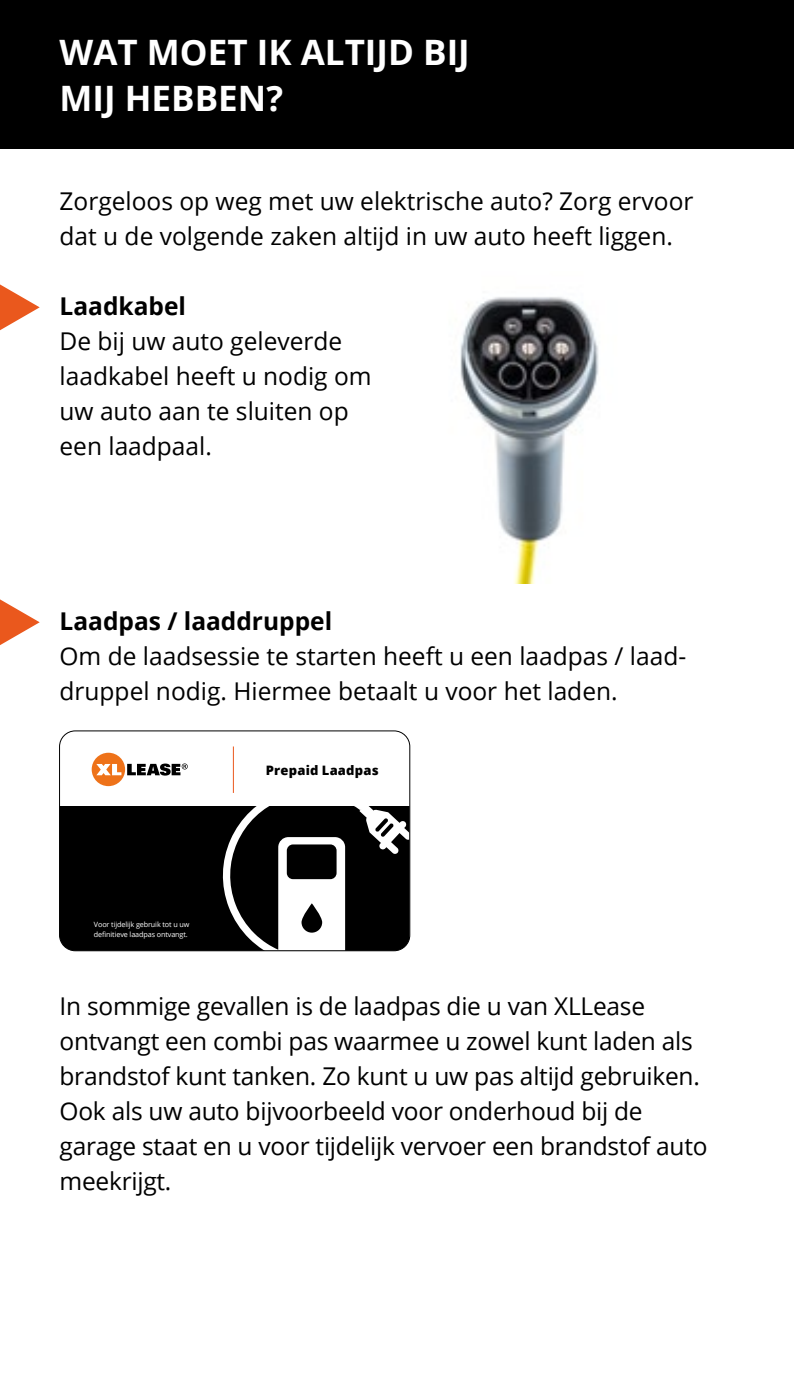
<style>
.page{position:relative;width:794px;height:1389px;background:#fff}
.page>*{position:absolute;margin:0;border:0;box-sizing:border-box;transform-origin:0 0}
.t1{font:700 35px/45.5px "Open Sans";color:#fff}
.t2{font:24.5px/35px "Open Sans";color:#000}
.t3{font:700 24.5px "Open Sans";color:#000}
.t4{font:800 12.95px "Open Sans";letter-spacing:.015em;color:#000}
.t5{font:7.35px/10.2px "Open Sans";letter-spacing:-.015em;color:#fff}
</style>
<div class="page">
<img style="left:460px;top:297px;width:139px;height:287px">
<svg style="left:0;top:284px;width:40px;height:46px"></svg>
<svg style="left:0;top:599px;width:40px;height:46px"></svg>
<div style="left:60px;top:806px;width:349px;height:145px;background:#000"></div>
<svg style="left:222px;top:781px;width:187px;height:170px"></svg>
<div style="left:92px;top:753px;width:33px;height:33px;background:#ee7219;border-radius:50%"></div>
<svg style="left:96px;top:764px;width:25px;height:11px"></svg>
<svg style="left:127px;top:763px;width:61px;height:13px"></svg>
<hr style="left:233px;top:746px;width:1px;height:47px;background:#ea581d">
<div style="left:59px;top:731px;width:351px;height:220px;border:1px solid #000;border-radius:16px"></div>
<div style="left:0;top:0;width:794px;height:149px;background:#000"></div>
<h1 class="t1" style="left:60px;top:29px;width:412px">WAT MOET IK ALTIJD BIJ<br>MIJ HEBBEN?</h1>
<p class="t2" style="left:60px;top:183px;width:635px">Zorgeloos op weg met uw elektrische auto? Zorg ervoor dat u de volgende zaken altijd in uw auto heeft liggen.</p>
<p class="t3" style="left:60px;top:289px;width:128px">Laadkabel</p>
<p class="t2" style="left:60px;top:323px;width:313px">De bij uw auto geleverde laadkabel heeft u nodig om uw auto aan te sluiten op een laadpaal.</p>
<p class="t3" style="left:60px;top:604px;width:274px">Laadpas / laaddruppel</p>
<p class="t2" style="left:60px;top:638px;width:628px">Om de laadsessie te starten heeft u een laadpas / laad&shy;druppel nodig. Hiermee betaalt u voor het laden.</p>
<p class="t5" style="left:94px;top:919px;width:97px">Voor tijdelijk gebruik tot u uw definitieve laadpas ontvangt.</p>
<p class="t4" style="left:266px;top:760px;width:114px">Prepaid Laadpas</p>
<p class="t2" style="left:60px;top:988px;width:649px">In sommige gevallen is de laadpas die u van XLLease ontvangt een combi pas waarmee u zowel kunt laden als brandstof kunt tanken. Zo kunt u uw pas altijd gebruiken.<br>Ook als uw auto bijvoorbeeld voor onderhoud bij de garage staat en u voor tijdelijk vervoer een brandstof auto meekrijgt.</p>
</div>
